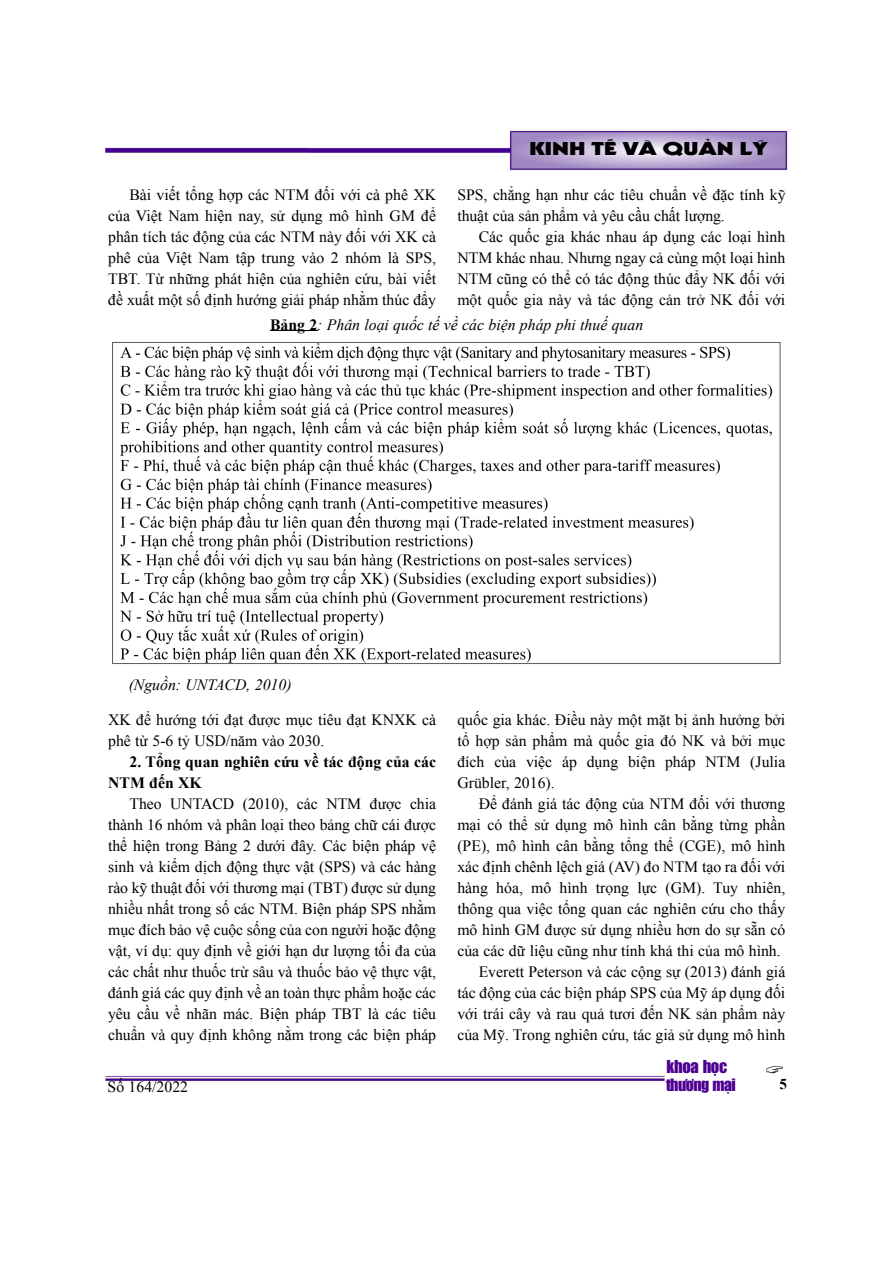
<style>
.page{position:relative;width:893px;height:1263px;background:#fff}
.page>*{position:absolute;margin:0;border:0;box-sizing:border-box;transform-origin:0 0}
.t1{font:18px "UTM Kabel KT";color:#000;scale:1.45 1}
.t2{font:16.5px "UTM Impact";letter-spacing:-.02em;color:#4e0091}
.t3{font:15.75px/21px "Times New Roman";color:#000;text-align:justify}
.t4{font:italic 15.75px "Times New Roman";color:#000}
.t5{font:700 15.75px/21px "Times New Roman";color:#000}
.t6{font:15.75px "UTM Impact";letter-spacing:-.035em;color:#4e0091}
.t7{font:700 15px "Times New Roman";color:#000}
.s1{font-weight:700;font-style:normal}
</style>
<div class="page">
<img style="left:105px;top:1076px;width:560px;height:5px">
<img style="left:509px;top:130px;width:279px;height:40px">
<img style="left:105px;top:147px;width:409px;height:7px">
<div style="left:664px;top:1077px;width:82px;height:26px;background:#fff"></div>
<hr style="left:270px;top:331px;width:47px;height:1px;background:#000">
<img style="left:112px;top:342px;width:669px;height:322px">
<p class="t3" style="left:108px;top:185px;width:329px;text-indent:21px">Bài viết tổng hợp các NTM đối với cà phê XK của Việt Nam hiện nay, sử dụng mô hình GM để phân tích tác động của các NTM này đối với XK cà phê của Việt Nam tập trung vào 2 nhóm là SPS, TBT. Từ những phát hiện của nghiên cứu, bài viết đề xuất một số định hướng giải pháp nhằm thúc đẩy</p>
<p class="t1" style="left:529px;top:137px;width:166px">KINH TẾ VÀ QUẢN LÝ</p>
<p class="t3" style="left:457px;top:185px;width:329px">SPS, chẳng hạn như các tiêu chuẩn về đặc tính kỹ thuật của sản phẩm và yêu cầu chất lượng.</p>
<p class="t3" style="left:457px;top:227px;width:329px;text-indent:21px">Các quốc gia khác nhau áp dụng các loại hình NTM khác nhau. Nhưng ngay cả cùng một loại hình NTM cũng có thể có tác động thúc đẩy NK đối với một quốc gia này và tác động cản trở NK đối với</p>
<p class="t4" style="left:270px;top:316px;width:375px"><span class="s1">Bảng 2</span>: Phân loại quốc tế về các biện pháp phi thuế quan</p>
<p class="t4" style="left:129px;top:676px;width:164px">(Nguồn: UNTACD, 2010)</p>
<p class="t3" style="left:108px;top:710px;width:329px">XK để hướng tới đạt được mục tiêu đạt KNXK cà phê từ 5-6 tỷ USD/năm vào 2030.</p>
<p class="t5" style="left:108px;top:752px;width:329px;text-indent:21px">2. Tổng quan nghiên cứu về tác động của các<br>NTM đến XK</p>
<p class="t3" style="left:108px;top:794px;width:329px;text-indent:21px">Theo UNTACD (2010), các NTM được chia thành 16 nhóm và phân loại theo bảng chữ cái được thể hiện trong Bảng 2 dưới đây. Các biện pháp vệ sinh và kiểm dịch động thực vật (SPS) và các hàng rào kỹ thuật đối với thương mại (TBT) được sử dụng nhiều nhất trong số các NTM. Biện pháp SPS nhằm mục đích bảo vệ cuộc sống của con người hoặc động vật, ví dụ: quy định về giới hạn dư lượng tối đa của các chất như thuốc trừ sâu và thuốc bảo vệ thực vật, đánh giá các quy định về an toàn thực phẩm hoặc các yêu cầu về nhãn mác. Biện pháp TBT là các tiêu chuẩn và quy định không nằm trong các biện pháp</p>
<p class="t3" style="left:108px;top:1077px;width:82px">Số 164/2022</p>
<p class="t3" style="left:457px;top:710px;width:329px">quốc gia khác. Điều này một mặt bị ảnh hưởng bởi tổ hợp sản phẩm mà quốc gia đó NK và bởi mục đích của việc áp dụng biện pháp NTM (Julia Grübler, 2016).</p>
<p class="t3" style="left:457px;top:794px;width:329px;text-align:right">Để đánh giá tác động của NTM đối với thương mại có thể sử dụng mô hình cân bằng từng phần (PE), mô hình cân bằng tổng thể (CGE), mô hình xác định chênh lệch giá (AV) đo NTM tạo ra đối với hàng hóa, mô hình trọng lực (GM). Tuy nhiên, thông qua việc tổng quan các nghiên cứu cho thấy mô hình GM được sử dụng nhiều hơn do sự sẵn có của các dữ liệu cũng như tính khả thi của mô hình.<br>Everett Peterson và các cộng sự (2013) đánh giá tác động của các biện pháp SPS của Mỹ áp dụng đối với trái cây và rau quả tươi đến NK sản phẩm này của Mỹ. Trong nghiên cứu, tác giả sử dụng mô hình</p>
<p class="t7" style="left:779px;top:1076px;width:9px">5</p>
<p class="t2" style="left:666px;top:1055px;width:62px">khoa học</p>
<p class="t6" style="left:666px;top:1074px;width:71px">thương mại</p>
</div>
